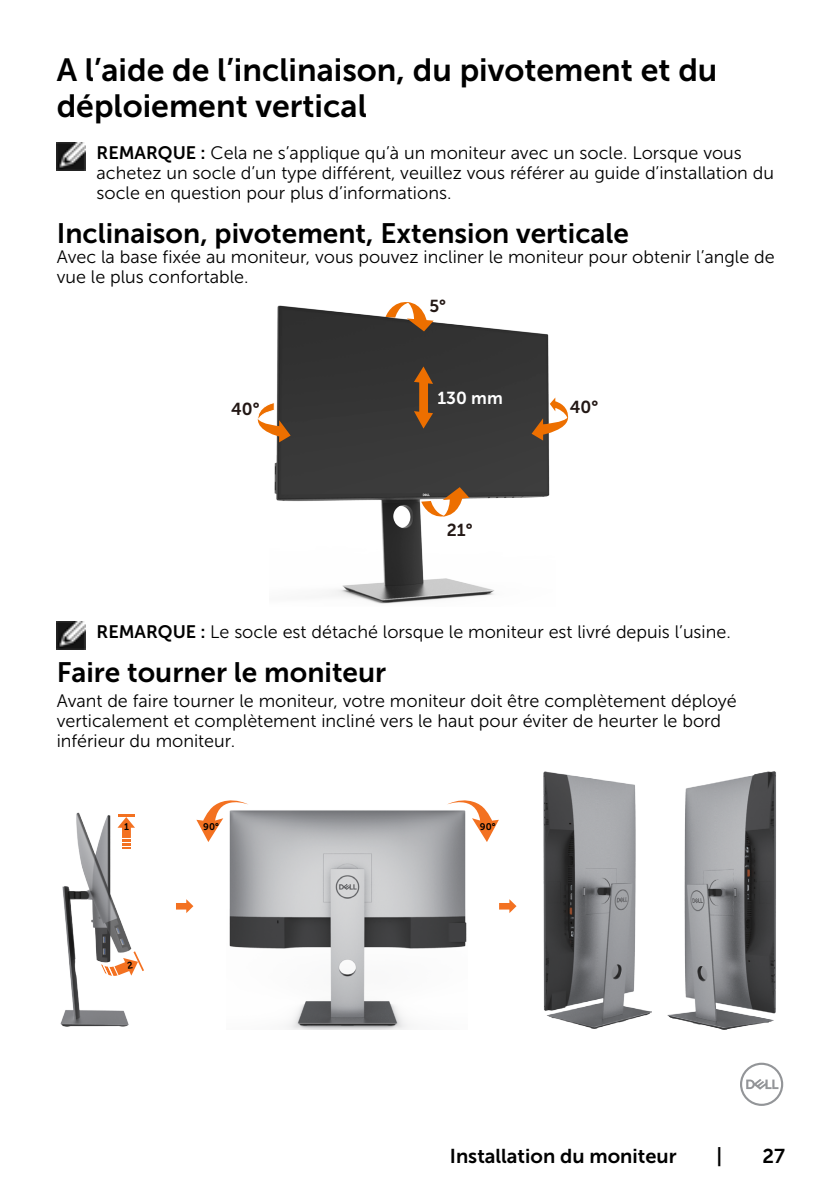
<style>
.page{position:relative;width:840px;height:1191px;background:#fff}
.page>*{position:absolute;margin:0;border:0;box-sizing:border-box;transform-origin:0 0}
.t1{font:32px/36px "Museo Sans For Dell 700";color:#000}
.t2{font:28px "Museo Sans For Dell 700";color:#000}
.t3{font:20px "Museo Sans For Dell 700";color:#000}
.t4{font:18px/20px "Museo Sans For Dell 300";color:#000}
.t5{font:17.2px "Museo Sans For Dell 700";color:#231815}
.t6{font:17.2px "Museo Sans For Dell 700";color:#fff}
.t7{font:9.6px "Museo Sans For Dell 700";color:#000}
.s1{font-family:"Museo Sans For Dell 700"}
</style>
<div class="page">
<svg style="left:740px;top:1062px;width:42px;height:44px"></svg>
<img style="left:57px;top:142px;width:28px;height:29px">
<img style="left:274px;top:305px;width:276px;height:299px">
<svg style="left:385px;top:302px;width:48px;height:29px"></svg>
<svg style="left:531px;top:397px;width:38px;height:43px"></svg>
<svg style="left:421px;top:487px;width:48px;height:32px"></svg>
<svg style="left:413px;top:366px;width:20px;height:62px"></svg>
<svg style="left:257px;top:321px;width:33px;height:171px"></svg>
<img style="left:57px;top:621px;width:28px;height:28px">
<img style="left:229px;top:810px;width:238px;height:219px">
<img style="left:60px;top:812px;width:72px;height:215px">
<svg style="left:117px;top:814px;width:18px;height:35px"></svg>
<svg style="left:196px;top:800px;width:52px;height:42px"></svg>
<svg style="left:446px;top:800px;width:52px;height:42px"></svg>
<svg style="left:176px;top:899px;width:17px;height:14px"></svg>
<svg style="left:499px;top:899px;width:17px;height:14px"></svg>
<img style="left:543px;top:771px;width:108px;height:257px">
<img style="left:667px;top:771px;width:109px;height:258px">
<svg style="left:101px;top:951px;width:43px;height:25px"></svg>
<h1 class="t1" style="left:57px;top:52px;width:662px">A l’aide de l’inclinaison, du pivotement et du déploiement vertical</h1>
<p class="t4" style="left:96px;top:143px;width:678px"><span class="s1">REMARQUE :</span> Cela ne s’applique qu’à un moniteur avec un socle. Lorsque vous achetez un socle d’un type différent, veuillez vous référer au guide d’installation du socle en question pour plus d’informations.</p>
<h2 class="t2" style="left:57px;top:217px;width:573px">Inclinaison, pivotement, Extension verticale</h2>
<p class="t4" style="left:57px;top:247px;width:719px">Avec la base fixée au moniteur, vous pouvez incliner le moniteur pour obtenir l’angle de vue le plus confortable.</p>
<p class="t5" style="left:429px;top:296px;width:18px">5°</p>
<p class="t6" style="left:437px;top:388px;width:67px">130 mm</p>
<p class="t5" style="left:231px;top:399px;width:30px">40°</p>
<p class="t5" style="left:569px;top:398px;width:30px">40°</p>
<p class="t5" style="left:446px;top:520px;width:27px">21°</p>
<p class="t4" style="left:96px;top:622px;width:635px"><span class="s1">REMARQUE :</span> Le socle est détaché lorsque le moniteur est livré depuis l’usine.</p>
<h2 class="t2" style="left:57px;top:656px;width:331px">Faire tourner le moniteur</h2>
<p class="t4" style="left:57px;top:691px;width:681px">Avant de faire tourner le moniteur, votre moniteur doit être complètement déployé verticalement et complètement incliné vers le haut pour éviter de heurter le bord inférieur du moniteur.</p>
<p class="t7" style="left:124px;top:821px;width:6px">1</p>
<p class="t7" style="left:203px;top:821px;width:17px">90°</p>
<p class="t7" style="left:479px;top:821px;width:17px">90°</p>
<p class="t3" style="left:449px;top:1144px;width:228px">Installation du moniteur</p>
<p class="t3" style="left:716px;top:1144px;width:7px">|</p>
<p class="t3" style="left:762px;top:1144px;width:24px">27</p>
</div>
